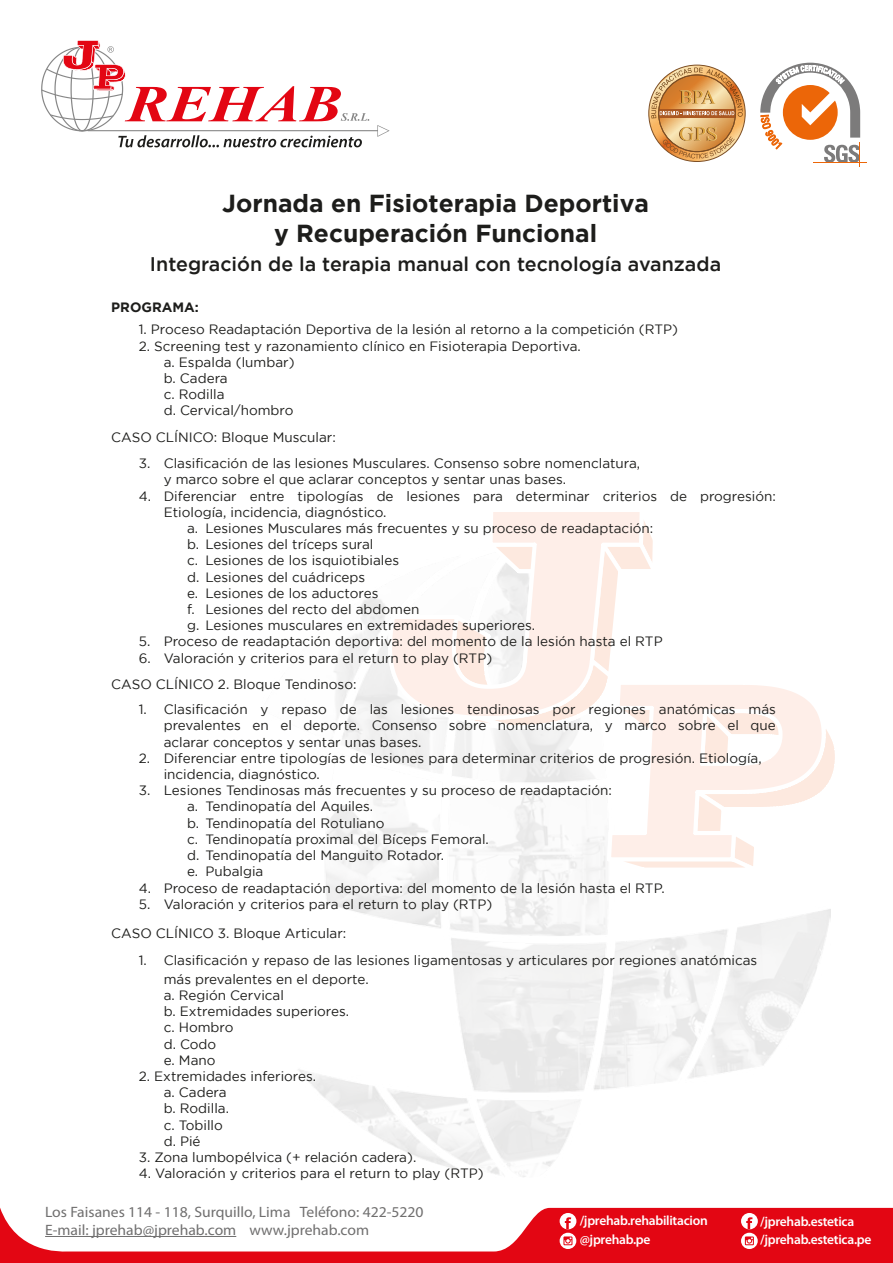
<style>
.page{position:relative;width:893px;height:1263px;background:#fff}
.page>*{position:absolute;margin:0;border:0;box-sizing:border-box;transform-origin:0 0}
.t1{font:700 24.6px/29.5px "Gotham";color:#1d1d1b;text-align:center}
.t2{font:500 19.65px "Gotham";color:#1d1d1b}
.t3{font:15px/18px "Myriad Pro";color:#706f6f;scale:1.04 1}
.t4{font:13.5px/16.2px "Gotham";color:#1d1d1b}
.t5{font:600 13.5px/18.5px "Myriad Pro";letter-spacing:-.02em;color:#fff}
.t6{font:700 13.5px "Gotham";color:#1d1d1b}
</style>
<div class="page">
<svg style="left:0;top:1207px;width:893px;height:56px;fill:#e30613"></svg>
<hr style="left:45px;top:1236px;width:191px;height:1px;background:#706f6f">
<svg style="left:41px;top:40px;width:349px;height:107px"></svg>
<svg style="left:434px;top:521px;width:401px;height:351px"></svg>
<svg style="left:379px;top:584px;width:9px;height:135px"></svg>
<svg style="left:388px;top:512px;width:256px;height:208px"></svg>
<hr style="left:813px;top:162px;width:54px;height:1px;background:#ec6608">
<svg style="left:760px;top:63px;width:100px;height:103px"></svg>
<svg style="left:649px;top:65px;width:96px;height:96px"></svg>
<svg style="left:659px;top:75px;width:76px;height:77px"></svg>
<svg style="left:651px;top:68px;width:92px;height:50px;background:#d8a66f"></svg>
<svg style="left:663px;top:127px;width:72px;height:32px;background:#daa96d"></svg>
<div style="left:658px;top:75px;width:78px;height:77px;border:1px solid #7d4e24;border-radius:50%"></div>
<svg style="left:560px;top:1213px;width:16px;height:16px"></svg>
<svg style="left:560px;top:1233px;width:16px;height:16px"></svg>
<svg style="left:563px;top:1236px;width:9px;height:9px"></svg>
<svg style="left:741px;top:1213px;width:17px;height:16px"></svg>
<svg style="left:741px;top:1233px;width:17px;height:16px"></svg>
<svg style="left:745px;top:1236px;width:9px;height:9px"></svg>
<h1 class="t1" style="left:222px;top:188px;width:428px">Jornada en Fisioterapia Deportiva y Recuperación Funcional</h1>
<h2 class="t2" style="left:150px;top:253px;width:573px">Integración de la terapia manual con tecnología avanzada</h2>
<p class="t6" style="left:111px;top:300px;width:89px">PROGRAMA:</p>
<p class="t4" style="left:139px;top:321px;width:541px">1. Proceso Readaptación Deportiva de la lesión al retorno a la competición (RTP)</p>
<p class="t4" style="left:164px;top:337px;width:419px;text-indent:-25px">2. Screening test y razonamiento clínico en Fisioterapia Deportiva. a. Espalda (lumbar)<br>b. Cadera<br>c. Rodilla<br>d. Cervical/hombro</p>
<p class="t4" style="left:111px;top:429px;width:226px">CASO CLÍNICO: Bloque Muscular:</p>
<p class="t4" style="left:164px;top:455px;width:478px;text-indent:-25px">3. Clasificación de las lesiones Musculares. Consenso sobre nomenclatura, y marco sobre el que aclarar conceptos y sentar unas bases.</p>
<p class="t4" style="left:139px;top:487px;width:639px">4. Diferenciar entre tipologías de lesiones para determinar criterios de progresión:</p>
<p class="t4" style="left:164px;top:504px;width:224px">Etiología, incidencia, diagnóstico.</p>
<p class="t4" style="left:187px;top:520px;width:468px">a. Lesiones Musculares más frecuentes y su proceso de readaptación:</p>
<p class="t4" style="left:187px;top:536px;width:188px">b. Lesiones del tríceps sural</p>
<p class="t4" style="left:187px;top:552px;width:214px">c. Lesiones de los isquiotibiales</p>
<p class="t4" style="left:187px;top:568px;width:180px">d. Lesiones del cuádriceps</p>
<p class="t4" style="left:187px;top:585px;width:193px">e. Lesiones de los aductores</p>
<p class="t4" style="left:187px;top:601px;width:234px">f. Lesiones del recto del abdomen</p>
<p class="t4" style="left:187px;top:617px;width:349px">g. Lesiones musculares en extremidades superiores.</p>
<p class="t4" style="left:139px;top:633px;width:525px">5. Proceso de readaptación deportiva: del momento de la lesión hasta el RTP</p>
<p class="t4" style="left:111px;top:644px;width:382px;line-height:26.4px;text-indent:27px">6. Valoración y criterios para el return to play (RTP)<br>CASO CLÍNICO 2. Bloque Tendinoso:</p>
<p class="t4" style="left:164px;top:701px;width:614px;text-align:justify;text-indent:-25px">1. Clasificación y repaso de las lesiones tendinosas por regiones anatómicas más prevalentes en el deporte. Consenso sobre nomenclatura, y marco sobre el que aclarar conceptos y sentar unas bases.</p>
<p class="t4" style="left:164px;top:750px;width:599px;text-indent:-25px">2. Diferenciar entre tipologías de lesiones para determinar criterios de progresión. Etiología, incidencia, diagnóstico.</p>
<p class="t4" style="left:187px;top:782px;width:426px;text-indent:-48px">3. Lesiones Tendinosas más frecuentes y su proceso de readaptación: a. Tendinopatía del Aquiles.<br>b. Tendinopatía del Rotuliano<br>c. Tendinopatía proximal del Bíceps Femoral.<br>d. Tendinopatía del Manguito Rotador.<br>e. Pubalgia</p>
<p class="t4" style="left:139px;top:879px;width:527px">4. Proceso de readaptación deportiva: del momento de la lesión hasta el RTP.</p>
<p class="t4" style="left:111px;top:889px;width:382px;line-height:29.4px;text-indent:27px">5. Valoración y criterios para el return to play (RTP)<br>CASO CLÍNICO 3. Bloque Articular:</p>
<p class="t4" style="left:164px;top:950px;width:595px;line-height:19.2px;text-indent:-25px">1. Clasificación y repaso de las lesiones ligamentosas y articulares por regiones anatómicas más prevalentes en el deporte.</p>
<p class="t4" style="left:164px;top:987px;width:187px">a. Región Cervical<br>b. Extremidades superiores. c. Hombro<br>d. Codo<br>e. Mano</p>
<p class="t4" style="left:164px;top:1068px;width:154px;text-indent:-25px">2. Extremidades inferiores. a. Cadera<br>b. Rodilla.<br>c. Tobillo<br>d. Pié</p>
<p class="t4" style="left:139px;top:1149px;width:279px">3. Zona lumbopélvica (+ relación cadera).</p>
<p class="t4" style="left:139px;top:1165px;width:346px">4. Valoración y criterios para el return to play (RTP)</p>
<p class="t3" style="left:45px;top:1202px;width:365px">Los Faisanes 114 - 118, Surquillo, Lima Teléfono: 422-5220<br>E-mail: jprehab@jprehab.com www.jprehab.com</p>
<p class="t5" style="left:580px;top:1211px;width:130px">/jprehab.rehabilitacion @jprehab.pe</p>
<p class="t5" style="left:760px;top:1212px;width:96px">/jprehab.estetica</p>
<p class="t5" style="left:760px;top:1229px;width:113px">/jprehab.estetica.pe</p>
</div>
